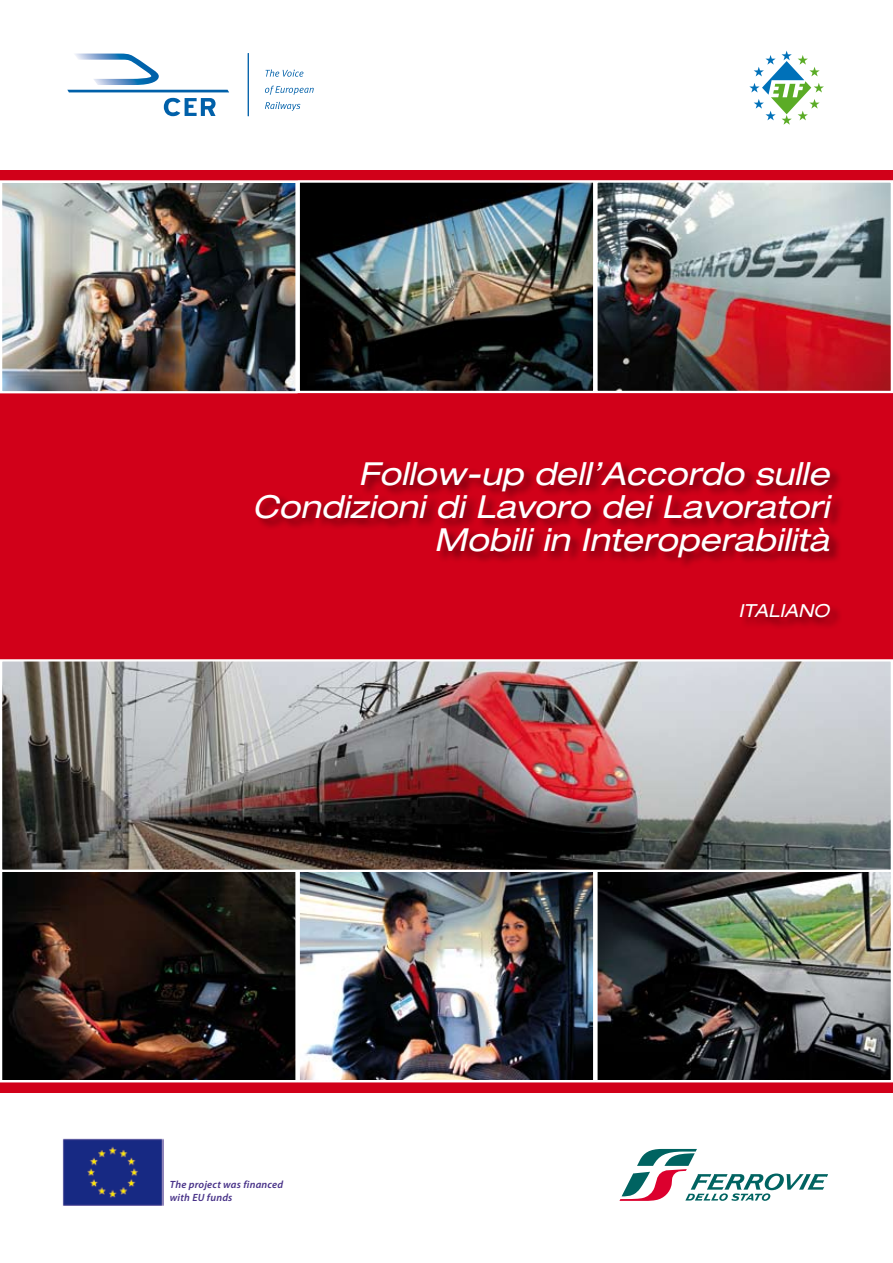
<style>
.page{position:relative;width:893px;height:1263px;background:#fff}
.page>*{position:absolute;margin:0;border:0;box-sizing:border-box;transform-origin:0 0}
.t1{font:italic expanded 31.8px/33px "Helvetica Neue";color:#fff;text-align:right}
.t2{font:italic expanded 18px "Helvetica Neue";color:#fff}
.t3{font:italic 600 10.5px/12.6px "Myriad Pro";letter-spacing:.02em;color:#483288}
</style>
<div class="page">
<div style="left:0;top:170px;width:893px;height:923px;background:#d10019"></div>
<div style="left:255px;top:460px;width:638px;height:210px;background:#000;opacity:.5"></div>
<hr style="left:248px;top:53px;width:1px;height:63px;background:#0060a9">
<svg style="left:266px;top:69px;width:37px;height:8px"></svg>
<svg style="left:265px;top:86px;width:49px;height:9px"></svg>
<svg style="left:265px;top:102px;width:35px;height:9px"></svg>
<svg style="left:67px;top:54px;width:162px;height:38px"></svg>
<svg style="left:164px;top:98px;width:52px;height:18px"></svg>
<svg style="left:749px;top:51px;width:75px;height:74px"></svg>
<svg style="left:619px;top:1149px;width:209px;height:52px"></svg>
<img style="left:62px;top:1138px;width:101px;height:68px">
<img style="left:0;top:180px;width:297px;height:214px">
<img style="left:297px;top:180px;width:297px;height:214px">
<img style="left:594px;top:180px;width:299px;height:214px">
<svg style="left:0;top:873px;width:297px;height:210px;background:#231814"></svg>
<img style="left:297px;top:873px;width:297px;height:210px">
<img style="left:594px;top:873px;width:299px;height:210px">
<img style="left:0;top:658px;width:893px;height:215px">
<p class="t1" style="left:253px;top:456px;width:578px">Follow-up dell’Accordo sulle<br>Condizioni di Lavoro dei Lavoratori<br>Mobili in Interoperabilità</p>
<p class="t3" style="left:170px;top:1179px;width:115px">The project was financed with EU funds</p>
<p class="t2" style="left:738px;top:599px;width:92px">ITALIANO</p>
</div>
